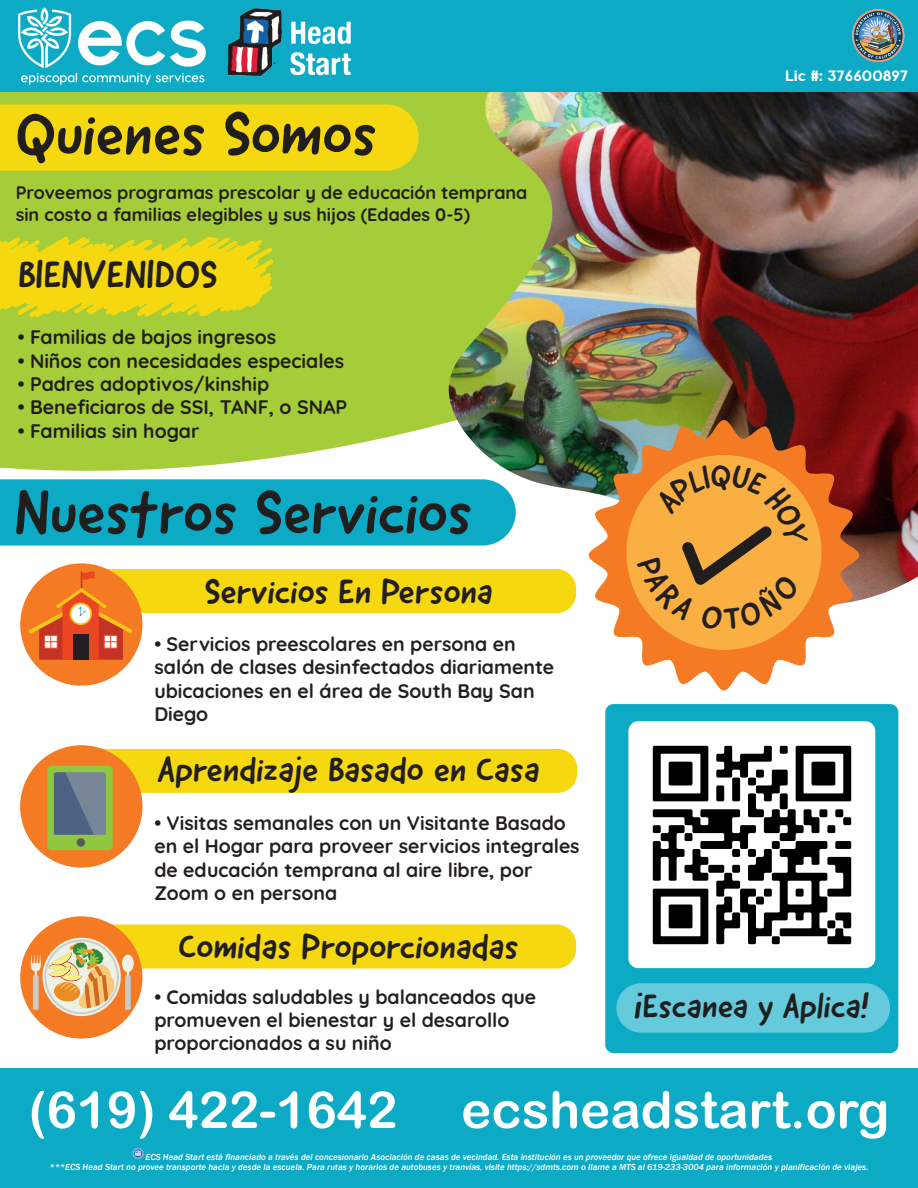
<style>
.page{position:relative;width:918px;height:1188px;background:#fff}
.page>*{position:absolute;margin:0;border:0;box-sizing:border-box;transform-origin:0 0}
.t1{font:63px "Good Dog New";color:#211e1e}
.t2{font:51px "Arial Rounded MT Bold";color:#fff}
.t3{font:39px "Good Dog New";color:#231f20}
.t4{font:36px "Good Dog New";color:#231f20}
.t5{font:34.5px "Good Dog New";color:#211e1e}
.t6{font:700 19.5px/23.4px "Quicksand";color:#231f20}
.t7{font:700 19.5px "Quicksand";color:#211e1e}
.t8{font:700 18px/21.6px "Quicksand";color:#211e1e}
.t9{font:800 15px "Visby CF";color:#fff}
.t10{font:italic 500 9px/10.8px "Franklin Gothic";color:#fff;text-align:center}
.s1{color:#211e1e}
</style>
<div class="page">
<svg style="left:0;top:92px;width:446px;height:379px;background:#b1d355"></svg>
<div style="left:0;top:479px;width:446px;height:67px;background:#0caac4"></div>
<img style="left:446px;top:92px;width:472px;height:514px">
<div style="left:0;top:1068px;width:918px;height:120px;background:#0caac4"></div>
<div style="left:80px;top:924px;width:496px;height:44px;background:#f6d811;border-radius:19px"></div>
<div style="left:79px;top:749px;width:498px;height:44px;background:#f6d811;border-radius:19px"></div>
<div style="left:20px;top:745px;width:123px;height:123px;background:#f47b23;border-radius:50%"></div>
<div style="left:47px;top:766px;width:66px;height:84px;background:#8fc740;border-radius:4px"></div>
<svg style="left:54px;top:772px;width:52px;height:63px;background:#63758e"></svg>
<div style="left:77px;top:838px;width:8px;height:9px;background:#58595b;border-radius:50%"></div>
<div style="left:605px;top:704px;width:293px;height:349px;background:#0caac4;border-radius:8px"></div>
<div style="left:77px;top:569px;width:499px;height:44px;background:#f6d811;border-radius:19px"></div>
<svg style="left:589px;top:420px;width:270px;height:271px"></svg>
<div style="left:626px;top:455px;width:195px;height:195px;background:#faaf42;border-radius:50%"></div>
<div style="left:616px;top:983px;width:274px;height:50px;background:#64cadc;border-radius:25px"></div>
<div style="left:0;top:104px;width:419px;height:67px;background:#f6d811"></div>
<div style="left:20px;top:563px;width:122px;height:123px;background:#f47b23;border-radius:50%"></div>
<svg style="left:29px;top:569px;width:103px;height:91px"></svg>
<div style="left:20px;top:916px;width:122px;height:123px;background:#f47b23;border-radius:50%"></div>
<svg style="left:42px;top:938px;width:79px;height:78px"></svg>
<svg style="left:44px;top:940px;width:75px;height:74px"></svg>
<div style="left:33px;top:976px;width:6px;height:34px;background:#cacbcf"></div>
<svg style="left:31px;top:955px;width:10px;height:22px"></svg>
<div style="left:125px;top:976px;width:6px;height:34px;background:#cacbcf"></div>
<div style="left:122px;top:955px;width:12px;height:17px;background:#edf1e5;border-radius:50%"></div>
<svg style="left:48px;top:942px;width:69px;height:67px;background:#ddbf86"></svg>
<img style="left:132px;top:1147px;width:12px;height:12px">
<div style="left:0;top:0;width:918px;height:92px;background:#0caac4"></div>
<img style="left:852px;top:9px;width:53px;height:53px">
<svg style="left:0;top:143px;width:414px;height:265px;background:#bacf2e"></svg>
<img style="left:18px;top:7px;width:188px;height:78px">
<img style="left:628px;top:721px;width:247px;height:247px">
<img style="left:227px;top:8px;width:123px;height:69px">
<svg style="left:636px;top:465px;width:173px;height:165px"></svg>
<h1 class="t1" style="left:16px;top:93px;width:363px">Quienes Somos</h1>
<p class="t8" style="left:16px;top:180px;width:513px">Proveemos programas prescolar y de educación temprana sin costo a familias elegibles y sus hijos (Edades 0-5)</p>
<h3 class="t3" style="left:18px;top:250px;width:201px">BIENVENIDOS</h3>
<p class="t7" style="left:18px;top:321px;width:260px">• Familias de bajos ingresos</p>
<p class="t7" style="left:18px;top:345px;width:328px">• Niños con necesidades especiales</p>
<p class="t7" style="left:18px;top:368px;width:253px">• Padres adoptivos/kinship</p>
<p class="t7" style="left:18px;top:391px;width:331px">• Beneficiaros de SSI, TANF, o SNAP</p>
<p class="t7" style="left:18px;top:415px;width:183px">• Familias sin hogar</p>
<h1 class="t1" style="left:14px;top:472px;width:459px">Nuestros Servicios</h1>
<h3 class="t4" style="left:204px;top:569px;width:290px">Servicios En Persona</h3>
<p class="t6" style="left:154px;top:631px;width:401px">• Servicios preescolares en persona en salón de clases desinfectados diariamente ubicaciones en el área de South Bay San<br>Diego</p>
<h3 class="t4" style="left:157px;top:746px;width:384px">Aprendizaje Basado en Casa</h3>
<p class="t6" style="left:154px;top:810px;width:427px">• Visitas semanales con un Visitante Basado en el Hogar para proveer servicios integrales de <span class="s1">educación temprana</span> al aire libre, por Zoom o en persona</p>
<h3 class="t4" style="left:179px;top:924px;width:341px">Comidas Proporcionadas</h3>
<p class="t6" style="left:154px;top:983px;width:383px">• Comidas saludables y balanceados que promueven el bienestar y el desarollo proporcionados a su niño</p>
<p class="t9" style="left:785px;top:66px;width:125px">Lic #: 376600897</p>
<h3 class="t5" style="left:634px;top:984px;width:237px">¡Escanea y Aplica!</h3>
<h2 class="t2" style="left:29px;top:1080px;width:862px">(619) 422-1642 ecsheadstart.org</h2>
<p class="t10" style="left:49px;top:1151px;width:821px">ECS Head Start está financiado a través del concesionario Asociación de casas de vecindad. Esta institución es un proveedor que ofrece igualdad de oportunidades<br>***ECS Head Start no provee transporte hacia y desde la escuela. Para rutas y horarios de autobuses y tranvías, visite https://sdmts.com o llame a MTS al 619-233-3004 para información y planificación de viajes.</p>
</div>
